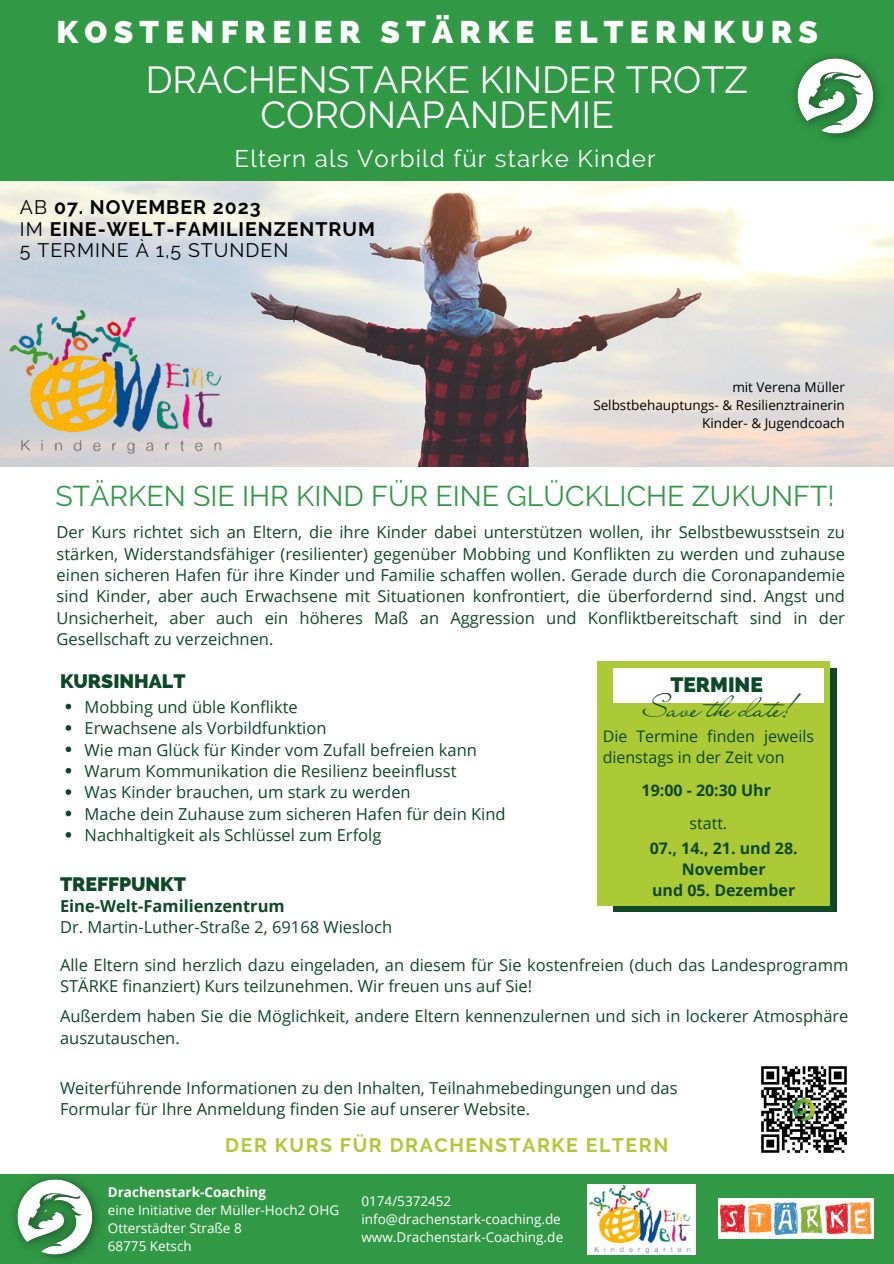
<style>
.page{position:relative;width:894px;height:1264px;background:#fff}
.page>*{position:absolute;margin:0;border:0;box-sizing:border-box;transform-origin:0 0}
.t1{font:37.5px/34.8px "Raleway";color:#fff;text-align:center}
.t2{font:800 31.5px "Raleway";letter-spacing:.2em;color:#fff}
.t3{font:29.4px "Liana";color:#0d4927}
.t4{font:28.5px "Raleway";color:#319946}
.t5{font:24px "Raleway";letter-spacing:.05em;color:#fff}
.t6{font:800 20.85px "Raleway";color:#0d4927}
.t7{font:700 19.5px "Raleway";letter-spacing:.05em;color:#000}
.t8{font:700 19.5px "Raleway";letter-spacing:.08em;color:#acc936}
.t9{font:800 19.5px "Raleway";color:#0d4927}
.t10{font:19.5px "Raleway";letter-spacing:.05em;color:#000}
.t11{font:16.5px/21.3px "Open Sans";color:#0d4927}
.t12{font:700 16.5px "Open Sans";color:#0d4927}
.t13{font:700 15.9px/21.1px "Open Sans";color:#0d4927;text-align:center}
.t14{font:15.9px/21.5px "Open Sans";color:#0d4927}
.t15{font:13.5px "Open Sans";color:#fff}
.t16{font:13.5px "Open Sans";color:#000}
.t17{font:700 13.5px "Open Sans";color:#fff}
.s1{font-weight:400}
</style>
<div class="page">
<img style="left:0;top:181px;width:893px;height:285px">
<div style="left:0;top:0;width:893px;height:181px;background:#319946"></div>
<div style="left:0;top:1174px;width:893px;height:89px;background:#319946"></div>
<img style="left:761px;top:1066px;width:86px;height:87px">
<img style="left:14px;top:1176px;width:85px;height:85px">
<img style="left:718px;top:1198px;width:155px;height:40px">
<div style="left:613px;top:668px;width:223px;height:243px;background:#0d4927"></div>
<div style="left:597px;top:661px;width:233px;height:244px;background:#acc936"></div>
<div style="left:613px;top:668px;width:210px;height:34px;background:#fff"></div>
<img style="left:794px;top:55px;width:86px;height:85px">
<img style="left:10px;top:310px;width:225px;height:146px">
<div style="left:587px;top:1184px;width:109px;height:71px;background:#fff"></div>
<img style="left:589px;top:1185px;width:102px;height:69px">
<svg style="left:66px;top:703px;width:5px;height:6px"></svg>
<svg style="left:66px;top:725px;width:5px;height:5px"></svg>
<svg style="left:66px;top:746px;width:5px;height:6px"></svg>
<svg style="left:66px;top:768px;width:5px;height:5px"></svg>
<svg style="left:66px;top:789px;width:5px;height:6px"></svg>
<svg style="left:66px;top:810px;width:5px;height:6px"></svg>
<svg style="left:66px;top:832px;width:5px;height:5px"></svg>
<p class="t2" style="left:57px;top:13px;width:762px">KOSTENFREIER STÄRKE ELTERNKURS</p>
<p class="t1" style="left:146px;top:63px;width:603px">DRACHENSTARKE KINDER TROTZ<br>CORONAPANDEMIE</p>
<p class="t5" style="left:234px;top:144px;width:422px">Eltern als Vorbild für starke Kinder</p>
<p class="t7" style="left:20px;top:196px;width:242px"><span class="s1">AB</span> 07. NOVEMBER 2023</p>
<p class="t7" style="left:20px;top:217px;width:356px"><span class="s1">IM</span> EINE-WELT-FAMILIENZENTRUM</p>
<p class="t10" style="left:20px;top:238px;width:270px">5 TERMINE À 1,5 STUNDEN</p>
<p class="t16" style="left:732px;top:377px;width:114px">mit Verena Müller</p>
<p class="t16" style="left:593px;top:395px;width:253px">Selbstbehauptungs- &amp; Resilienztrainerin</p>
<p class="t16" style="left:702px;top:413px;width:144px">Kinder- &amp; Jugendcoach</p>
<p class="t4" style="left:55px;top:479px;width:780px">STÄRKEN SIE IHR KIND FÜR EINE GLÜCKLICHE ZUKUNFT!</p>
<p class="t11" style="left:57px;top:521px;width:789px;text-align:justify">Der Kurs richtet sich an Eltern, die ihre Kinder dabei unterstützen wollen, ihr Selbstbewusstsein zu stärken, Widerstandsfähiger (resilienter) gegenüber Mobbing und Konflikten zu werden und zuhause einen sicheren Hafen für ihre Kinder und Familie schaffen wollen. Gerade durch die Coronapandemie sind Kinder, aber auch Erwachsene mit Situationen konfrontiert, die überfordernd sind. Angst und Unsicherheit, aber auch ein höheres Maß an Aggression und Konfliktbereitschaft sind in der Gesellschaft zu verzeichnen.</p>
<p class="t9" style="left:60px;top:669px;width:127px">KURSINHALT</p>
<p class="t11" style="left:85px;top:695px;width:215px">Mobbing und üble Konflikte</p>
<p class="t11" style="left:85px;top:717px;width:243px">Erwachsene als Vorbildfunktion</p>
<p class="t11" style="left:85px;top:738px;width:394px">Wie man Glück für Kinder vom Zufall befreien kann</p>
<p class="t11" style="left:85px;top:759px;width:373px">Warum Kommunikation die Resilienz beeinflusst</p>
<p class="t11" style="left:85px;top:781px;width:327px">Was Kinder brauchen, um stark zu werden</p>
<p class="t11" style="left:85px;top:802px;width:422px">Mache dein Zuhause zum sicheren Hafen für dein Kind</p>
<p class="t11" style="left:85px;top:824px;width:298px">Nachhaltigkeit als Schlüssel zum Erfolg</p>
<p class="t9" style="left:60px;top:872px;width:127px">TREFFPUNKT</p>
<p class="t12" style="left:60px;top:893px;width:226px">Eine-Welt-Familienzentrum</p>
<p class="t11" style="left:60px;top:915px;width:333px">Dr. Martin-Luther-Straße 2, 69168 Wiesloch</p>
<p class="t6" style="left:670px;top:672px;width:94px">TERMINE</p>
<p class="t14" style="left:602px;top:725px;width:213px">Die Termine finden jeweils dienstags in der Zeit von</p>
<p class="t13" style="left:641px;top:779px;width:131px">19:00 - 20:30 Uhr</p>
<p class="t14" style="left:689px;top:812px;width:39px">statt.</p>
<p class="t13" style="left:649px;top:837px;width:149px">07., 14., 21. und 28.<br>November</p>
<p class="t13" style="left:652px;top:879px;width:145px">und 05. Dezember</p>
<p class="t3" style="left:643px;top:688px;width:152px">Save the date!</p>
<p class="t11" style="left:60px;top:953px;width:789px">Alle Eltern sind herzlich dazu eingeladen, an diesem für Sie kostenfreien (duch das Landesprogramm<br>STÄRKE finanziert) Kurs teilzunehmen. Wir freuen uns auf Sie!</p>
<p class="t11" style="left:60px;top:1005px;width:789px">Außerdem haben Sie die Möglichkeit, andere Eltern kennenzulernen und sich in lockerer Atmosphäre auszutauschen.</p>
<p class="t11" style="left:60px;top:1076px;width:619px">Weiterführende Informationen zu den Inhalten, Teilnahmebedingungen und das<br>Formular für Ihre Anmeldung finden Sie auf unserer Website.</p>
<p class="t8" style="left:225px;top:1134px;width:444px">DER KURS FÜR DRACHENSTARKE ELTERN</p>
<p class="t17" style="left:108px;top:1182px;width:159px">Drachenstark-Coaching</p>
<p class="t15" style="left:108px;top:1200px;width:233px">eine Initiative der Müller-Hoch2 OHG</p>
<p class="t15" style="left:108px;top:1218px;width:135px">Otterstädter Straße 8</p>
<p class="t15" style="left:108px;top:1236px;width:85px">68775 Ketsch</p>
<p class="t15" style="left:361px;top:1191px;width:91px">0174/5372452</p>
<p class="t15" style="left:361px;top:1209px;width:201px">info@drachenstark-coaching.de</p>
<p class="t15" style="left:361px;top:1227px;width:203px">www.Drachenstark-Coaching.de</p>
</div>
